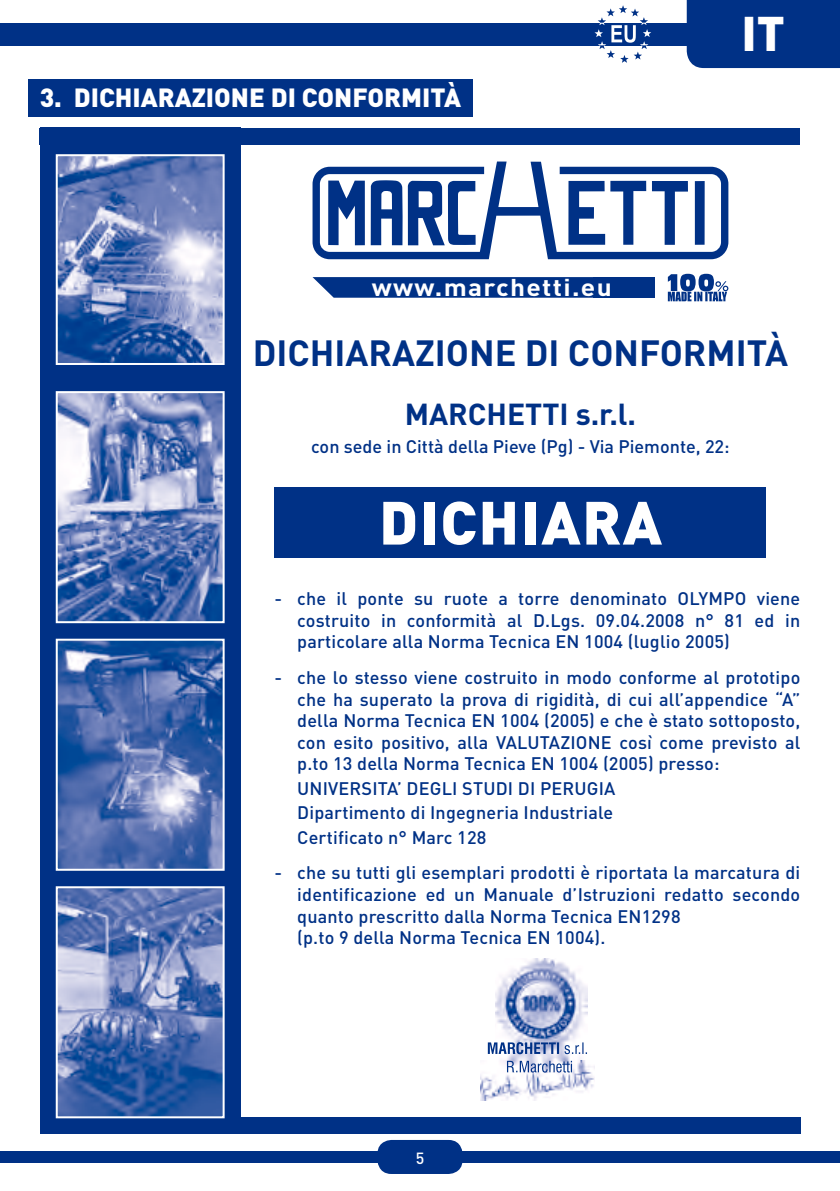
<style>
.page{position:relative;width:840px;height:1191px;background:#fff}
.page>*{position:absolute;margin:0;border:0;box-sizing:border-box;transform-origin:0 0}
.t1{font:900 60px "DIN";letter-spacing:.025em;color:#fff}
.t2{font:900 48px "DIN";color:#fff}
.t3{font:700 36px "DIN";color:#003186}
.t4{font:700 30px "DIN";color:#003186}
.t5{font:900 26px "DIN";color:#fff}
.t6{font:700 24px "DIN";letter-spacing:.05em;color:#fff;scale:1.1 1}
.t7{font:500 18px/21.6px "DIN";letter-spacing:.01em;color:#003186;text-align:justify}
.t8{font:500 16px "DIN";color:#fff}
</style>
<div class="page">
<div style="left:0;top:23px;width:697px;height:22px;background:#003186"></div>
<div style="left:0;top:1151px;width:839px;height:11px;background:#003186"></div>
<div style="left:686px;top:0;width:153px;height:68px;background:#003186"></div>
<div style="left:377px;top:1140px;width:85px;height:34px;background:#003186;border-radius:14px"></div>
<svg style="left:594px;top:5px;width:57px;height:58px"></svg>
<div style="left:28px;top:79px;width:444px;height:38px;background:#003186"></div>
<div style="left:88px;top:1117px;width:711px;height:17px;background:#003186"></div>
<div style="left:40px;top:128px;width:759px;height:17px;background:#003186"></div>
<div style="left:40px;top:128px;width:200px;height:1006px;background:#003186"></div>
<img style="left:59px;top:157px;width:162px;height:205px">
<div style="left:56px;top:154px;width:168px;height:211px;border:2px solid #fff"></div>
<img style="left:59px;top:394px;width:162px;height:226px">
<div style="left:56px;top:391px;width:168px;height:232px;border:2px solid #fff"></div>
<img style="left:59px;top:641px;width:162px;height:226px">
<div style="left:56px;top:638px;width:168px;height:232px;border:2px solid #fff"></div>
<img style="left:59px;top:889px;width:162px;height:226px">
<div style="left:56px;top:886px;width:168px;height:232px;border:2px solid #fff"></div>
<svg style="left:312px;top:161px;width:416px;height:98px"></svg>
<svg style="left:312px;top:277px;width:280px;height:21px"></svg>
<svg style="left:667px;top:274px;width:61px;height:27px"></svg>
<div style="left:592px;top:277px;width:21px;height:21px;background:#003186"></div>
<div style="left:613px;top:277px;width:21px;height:21px;background:#003186"></div>
<div style="left:634px;top:277px;width:20px;height:21px;background:#003186"></div>
<img style="left:495px;top:959px;width:92px;height:101px">
<img style="left:480px;top:1060px;width:114px;height:40px">
<svg style="left:487px;top:1042px;width:71px;height:12px"></svg>
<svg style="left:564px;top:1042px;width:22px;height:12px"></svg>
<svg style="left:506px;top:1060px;width:65px;height:12px"></svg>
<div style="left:274px;top:487px;width:492px;height:70px;background:#003186"></div>
<h3 class="t5" style="left:40px;top:80px;width:422px">3. DICHIARAZIONE DI CONFORMITÀ</h3>
<h2 class="t2" style="left:741px;top:2px;width:45px">IT</h2>
<h3 class="t6" style="left:371px;top:271px;width:220px">www.marchetti.eu</h3>
<h3 class="t3" style="left:253px;top:329px;width:536px">DICHIARAZIONE DI CONFORMITÀ</h3>
<h3 class="t4" style="left:404px;top:395px;width:233px">MARCHETTI s.r.l.</h3>
<p class="t7" style="left:311px;top:435px;width:420px">con sede in Città della Pieve (Pg) - Via Piemonte, 22:</p>
<h1 class="t1" style="left:379px;top:483px;width:284px">DICHIARA</h1>
<p class="t7" style="left:297px;top:587px;width:504px;text-indent:-23px">- che il ponte su ruote a torre denominato OLYMPO viene costruito in conformità al D.Lgs. 09.04.2008 n° 81 ed in particolare alla Norma Tecnica EN 1004 (luglio 2005)</p>
<p class="t7" style="left:297px;top:666px;width:504px;text-indent:-23px">- che lo stesso viene costruito in modo conforme al prototipo che ha superato la prova di rigidità, di cui all’appendice “A” della Norma Tecnica EN 1004 (2005) e che è stato sottoposto, con esito positivo, alla VALUTAZIONE così come previsto al p.to 13 della Norma Tecnica EN 1004 (2005) presso:</p>
<p class="t7" style="left:297px;top:775px;width:319px;line-height:24.4px;text-align:left">UNIVERSITA’ DEGLI STUDI DI PERUGIA<br>Dipartimento di Ingegneria Industriale<br>Certificato n° Marc 128</p>
<p class="t7" style="left:297px;top:861px;width:504px;text-align:left;text-indent:-23px">- che su tutti gli esemplari prodotti è riportata la marcatura di identificazione ed un Manuale d’Istruzioni redatto secondo quanto prescritto dalla Norma Tecnica EN1298<br>(p.to 9 della Norma Tecnica EN 1004).</p>
<p class="t8" style="left:415px;top:1147px;width:10px">5</p>
</div>
